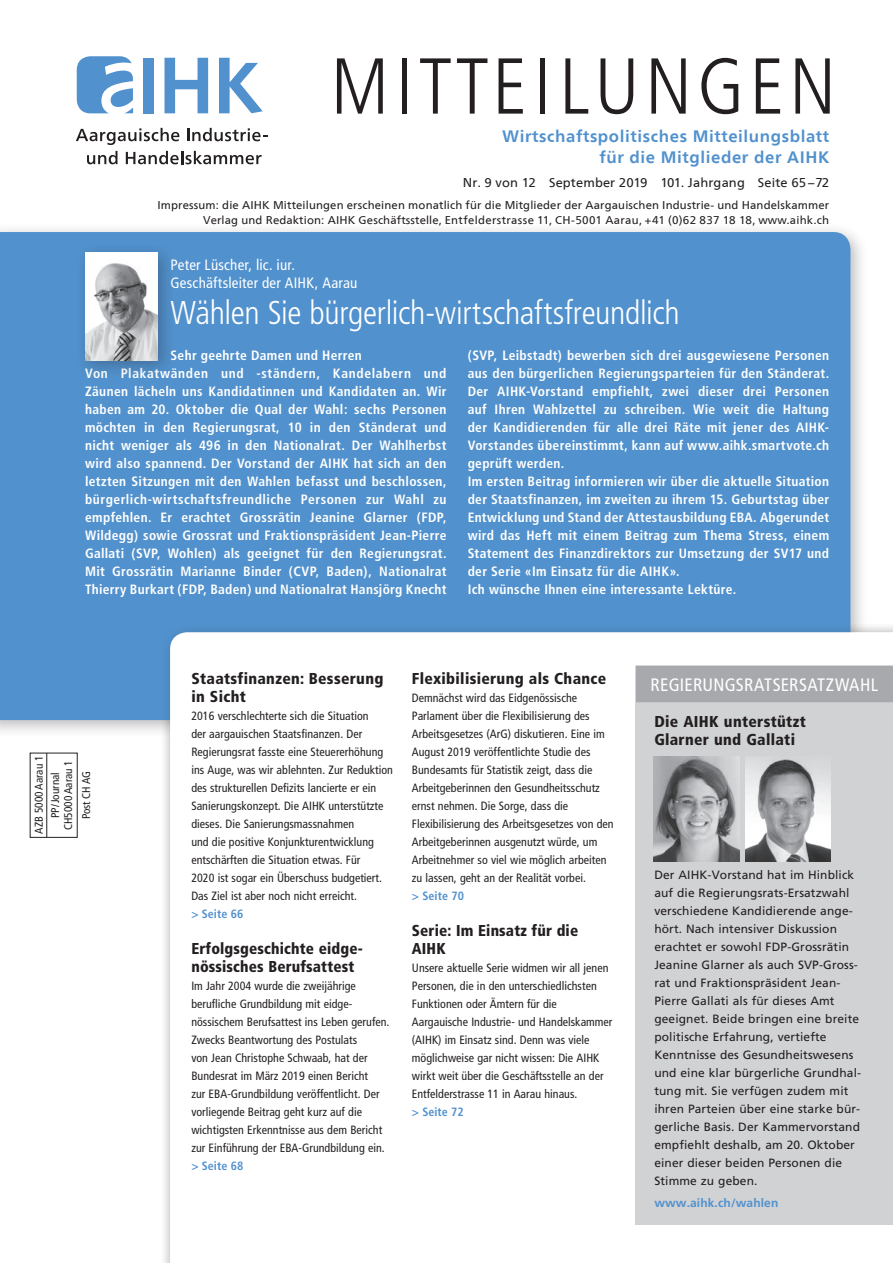
<style>
.page{position:relative;width:893px;height:1263px;background:#fff}
.page>*{position:absolute;margin:0;border:0;box-sizing:border-box;transform-origin:0 0}
.t1{font:300 condensed 79.05px "Frutiger LT";letter-spacing:.07em;color:#231f20}
.t2{font:300 condensed 33px "Frutiger";letter-spacing:-.01em;color:#fff}
.t3{font:condensed 18px "Frutiger";letter-spacing:.015em;color:#fff}
.t4{font:700 16.5px/21px "Frutiger Neue LT Com";letter-spacing:.035em;color:#5191cd;text-align:right}
.t5{font:900 condensed 15.75px/18px "Frutiger";letter-spacing:.02em;color:#231f20}
.t6{font:condensed 15px/18px "Frutiger";letter-spacing:.015em;color:#fff}
.t7{font:700 condensed 13.5px/18px "Frutiger";letter-spacing:.025em;color:#fff;text-align:center}
.t8{font:12.75px "Frutiger Neue LT Com";letter-spacing:.015em;color:#231f20}
.t9{font:condensed 12px/18px "Frutiger";color:#231f20}
.t10{font:12px/18px "Frutiger";letter-spacing:.01em;color:#231f20}
.t11{font:700 condensed 12px "Frutiger";color:#5191cd}
.t12{font:700 12px "Frutiger";letter-spacing:.01em;color:#5191cd}
.t13{font:11.25px/15px "Frutiger Neue LT Com";letter-spacing:.015em;color:#231f20;text-align:right}
.t14{font:condensed 11.25px/16.4px "Frutiger";color:#231f20;text-align:center}
</style>
<div class="page">
<div style="left:0;top:222px;width:869px;height:516px;background:#231f20;opacity:.3"></div>
<div style="left:0;top:232px;width:850px;height:488px;background:#5191cd"></div>
<div style="left:160px;top:622px;width:733px;height:641px;background:#231f20;opacity:.3"></div>
<svg style="left:170px;top:632px;width:723px;height:631px"></svg>
<svg style="left:76px;top:128px;width:103px;height:17px"></svg>
<svg style="left:187px;top:128px;width:80px;height:13px"></svg>
<svg style="left:87px;top:151px;width:31px;height:13px"></svg>
<svg style="left:126px;top:151px;width:136px;height:13px"></svg>
<div style="left:143px;top:58px;width:11px;height:55px;background:#5191cd"></div>
<svg style="left:164px;top:58px;width:44px;height:55px"></svg>
<svg style="left:219px;top:58px;width:44px;height:55px"></svg>
<svg style="left:77px;top:56px;width:56px;height:57px"></svg>
<div style="left:30px;top:753px;width:48px;height:85px;border:1px solid #231f20"></div>
<hr style="left:46px;top:753px;width:1px;height:84px;background:#231f20">
<div style="left:636px;top:702px;width:257px;height:522px;background:#d1d2d4"></div>
<div style="left:75px;top:242px;width:101px;height:137px;background:#231f20;opacity:.3"></div>
<img style="left:85px;top:254px;width:73px;height:106px">
<div style="left:636px;top:666px;width:257px;height:36px;background:#a8a9ad"></div>
<img style="left:654px;top:756px;width:85px;height:105px">
<img style="left:745px;top:759px;width:85px;height:102px">
<h1 class="t1" style="left:331px;top:41px;width:507px">MITTEILUNGEN</h1>
<h3 class="t4" style="left:502px;top:126px;width:329px">Wirtschaftspolitisches Mitteilungsblatt für die Mitglieder der AIHK</h3>
<p class="t8" style="left:463px;top:174px;width:368px">Nr. 9 von 12 September 2019 101. Jahrgang Seite 65 –72</p>
<p class="t13" style="left:157px;top:198px;width:673px">Impressum: die AIHK Mitteilungen erscheinen monatlich für die Mitglieder der Aargauischen Industrie- und Handelskammer<br>Verlag und Redaktion: AIHK Geschäftsstelle, Entfelderstrasse 11, CH-5001 Aarau, +41 (0)62 837 18 18, www.aihk.ch</p>
<p class="t6" style="left:171px;top:256px;width:188px">Peter Lüscher, lic. iur.<br>Geschäftsleiter der AIHK, Aarau</p>
<h2 class="t2" style="left:171px;top:294px;width:511px">Wählen Sie bürgerlich-wirtschaftsfreundlich</h2>
<p class="t7" style="left:85px;top:346px;width:363px">Sehr geehrte Damen und Herren<br>Von Plakatwänden und -ständern, Kandelabern und Zäunen lächeln uns Kandidatinnen und Kandidaten an. Wir haben am 20. Oktober die Qual der Wahl: sechs Personen möchten in den Regierungsrat, 10 in den Ständerat und nicht weniger als 496 in den Nationalrat. Der Wahlherbst wird also spannend. Der Vorstand der AIHK hat sich an den letzten Sitzungen mit den Wahlen befasst und beschlossen, bürgerlich-wirtschaftsfreundliche Personen zur Wahl zu empfehlen. Er erachtet Grossrätin Jeanine Glarner (FDP, Wildegg) sowie Grossrat und Fraktionspräsident Jean-Pierre Gallati (SVP, Wohlen) als geeignet für den Regierungsrat.<br>Mit Grossrätin Marianne Binder (CVP, Baden), Nationalrat Thierry Burkart (FDP, Baden) und Nationalrat Hansjörg Knecht</p>
<p class="t7" style="left:468px;top:346px;width:363px;text-align:left">(SVP, Leibstadt) bewerben sich drei ausgewiesene Personen aus den bürgerlichen Regierungsparteien für den Ständerat.<br>Der AIHK-Vorstand empfiehlt, zwei dieser drei Personen auf Ihren Wahlzettel zu schreiben. Wie weit die Haltung der Kandidierenden für alle drei Räte mit jener des AIHK-Vorstandes übereinstimmt, kann auf www.aihk.smartvote.ch geprüft werden.<br>Im ersten Beitrag informieren wir über die aktuelle Situation der Staatsfinanzen, im zweiten zu ihrem 15. Geburtstag über Entwicklung und Stand der Attestausbildung EBA. Abgerundet wird das Heft mit einem Beitrag zum Thema Stress, einem Statement des Finanzdirektors zur Umsetzung der SV17 und der Serie «Im Einsatz für die AIHK».<br>Ich wünsche Ihnen eine interessante Lektüre.</p>
<p class="t14" style="left:31px;top:833px;width:79px;rotate:-90deg">AZB 5000 Aarau 1<br>PP/Journal</p>
<p class="t14" style="left:59px;top:830px;width:71px;line-height:18px;rotate:-90deg">CH5000 Aarau 1<br>Post CH AG</p>
<h3 class="t5" style="left:191px;top:669px;width:194px">Staatsfinanzen: Besserung in Sicht</h3>
<p class="t9" style="left:191px;top:707px;width:203px">2016 verschlechterte sich die Situation<br>der aargauischen Staatsfinanzen. Der Regierungsrat fasste eine Steuererhöhung ins Auge, was wir ablehnten. Zur Reduktion des strukturellen Defizits lancierte er ein Sanierungskonzept. Die AIHK unterstützte dieses. Die Sanierungsmassnahmen<br>und die positive Konjunkturentwicklung entschärften die Situation etwas. Für<br>2020 ist sogar ein Überschuss budgetiert.<br>Das Ziel ist aber noch nicht erreicht.</p>
<p class="t11" style="left:191px;top:907px;width:53px">&gt; Seite 66</p>
<h3 class="t5" style="left:191px;top:939px;width:173px">Erfolgsgeschichte eidge&shy;nössisches Berufsattest</h3>
<p class="t9" style="left:191px;top:977px;width:200px">Im Jahr 2004 wurde die zweijährige berufliche Grundbildung mit eidge&shy;nössischem Berufsattest ins Leben gerufen.<br>Zwecks Beantwortung des Postulats<br>von Jean Christophe Schwaab, hat der Bundesrat im März 2019 einen Bericht<br>zur EBA-Grundbildung veröffentlicht. Der vorliegende Beitrag geht kurz auf die wichtigsten Erkenntnisse aus dem Bericht zur Einführung der EBA-Grundbildung ein.</p>
<p class="t11" style="left:191px;top:1159px;width:53px">&gt; Seite 68</p>
<h3 class="t5" style="left:412px;top:669px;width:196px">Flexibilisierung als Chance</h3>
<p class="t9" style="left:412px;top:689px;width:203px">Demnächst wird das Eidgenössische Parlament über die Flexibilisierung des Arbeitsgesetzes (ArG) diskutieren. Eine im August 2019 veröffentlichte Studie des Bundesamts für Statistik zeigt, dass die Arbeitgeberinnen den Gesundheitsschutz ernst nehmen. Die Sorge, dass die Flexibilisierung des Arbeitsgesetzes von den Arbeitgeberinnen ausgenutzt würde, um Arbeitnehmer so viel wie möglich arbeiten zu lassen, geht an der Realität vorbei.</p>
<p class="t11" style="left:412px;top:889px;width:54px">&gt; Seite 70</p>
<h3 class="t5" style="left:412px;top:921px;width:168px">Serie: Im Einsatz für die<br>AIHK</h3>
<p class="t9" style="left:412px;top:959px;width:202px">Unsere aktuelle Serie widmen wir all jenen Personen, die in den unterschiedlichsten Funktionen oder Ämtern für die Aargauische Industrie- und Handelskammer (AIHK) im Einsatz sind. Denn was viele möglichweise gar nicht wissen: Die AIHK wirkt weit über die Geschäftsstelle an der Entfelderstrasse 11 in Aarau hinaus.</p>
<p class="t11" style="left:412px;top:1105px;width:53px">&gt; Seite 72</p>
<h3 class="t3" style="left:651px;top:674px;width:229px">REGIERUNGSRATSERSATZWAHL</h3>
<h3 class="t5" style="left:654px;top:712px;width:153px">Die AIHK unterstützt<br>Glarner und Gallati</h3>
<p class="t10" style="left:654px;top:866px;width:208px">Der AIHK-Vorstand hat im Hinblick auf die Regierungsrats-Ersatzwahl verschiedene Kandidierende ange&shy;hört. Nach intensiver Diskussion erachtet er sowohl FDP-Grossrätin Jeanine Glarner als auch SVP-Gross&shy;rat und Fraktionspräsident Jean-Pierre Gallati als für dieses Amt geeignet. Beide bringen eine breite politische Erfahrung, vertiefte Kenntnisse des Gesundheitswesens und eine klar bürgerliche Grundhal&shy;tung mit. Sie verfügen zudem mit ihren Parteien über eine starke bür&shy;gerliche Basis. Der Kammervorstand empfiehlt deshalb, am 20. Oktober einer dieser beiden Personen die Stimme zu geben.</p>
<p class="t12" style="left:654px;top:1196px;width:126px">www.aihk.ch/wahlen</p>
</div>
